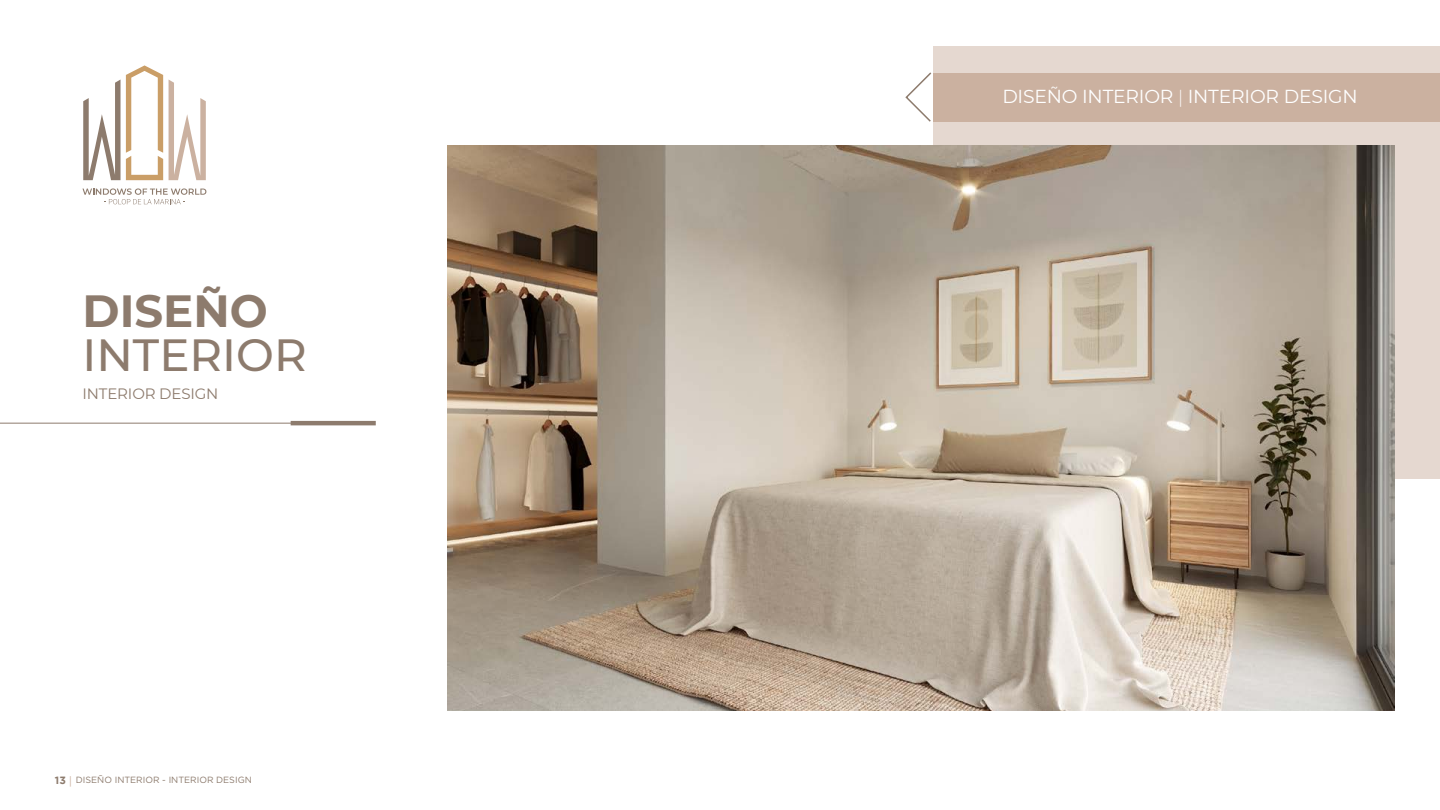
<style>
.page{position:relative;width:1440px;height:810px;background:#fff}
.page>*{position:absolute;margin:0;border:0;box-sizing:border-box;transform-origin:0 0}
.t1{font:500 45px "Montserrat";color:#8d7b6d}
.t2{font:700 45px "Montserrat";color:#8d7b6d}
.t3{font:18.75px "Montserrat";letter-spacing:-.01em;color:#fff}
.t4{font:15px "Montserrat";letter-spacing:-.01em;color:#8d7b6d}
.t5{font:9px "Gotham";color:#8d7b6d}
.s1{font-weight:700;font-size:10.5px}
.s2{font-family:"Minion Pro";font-size:10.5px;color:#cbb1a0}
.s3{font-family:"Times New Roman";font-style:italic}
</style>
<div class="page">
<div style="left:934px;top:46px;width:506px;height:433px;background:#e5d8d0"></div>
<img style="left:447px;top:146px;width:948px;height:565px">
<svg style="left:82px;top:188px;width:124px;height:16px"></svg>
<svg style="left:169px;top:80px;width:37px;height:100px"></svg>
<svg style="left:83px;top:65px;width:80px;height:115px"></svg>
<hr style="left:0;top:423px;width:370px;height:1px;background:#8d7b6d">
<hr style="left:291px;top:421px;width:85px;height:4px;background:#8d7b6d">
<div style="left:934px;top:73px;width:506px;height:49px;background:#cbb1a0"></div>
<svg style="left:905px;top:72px;width:27px;height:50px"></svg>
<h1 class="t2" style="left:82px;top:279px;width:187px">DISEÑO</h1>
<h1 class="t1" style="left:82px;top:324px;width:226px">INTERIOR</h1>
<h3 class="t4" style="left:82px;top:384px;width:137px">INTERIOR DESIGN</h3>
<p class="t5" style="left:55px;top:775px;width:198px"><span class="s1">13</span> <span class="s2">|</span> DISEÑO INTERIOR - INTERIOR DESIGN</p>
<h2 class="t3" style="left:1002px;top:84px;width:357px">DISEÑO INTERIOR <span class="s3">|</span> INTERIOR DESIGN</h2>
</div>
